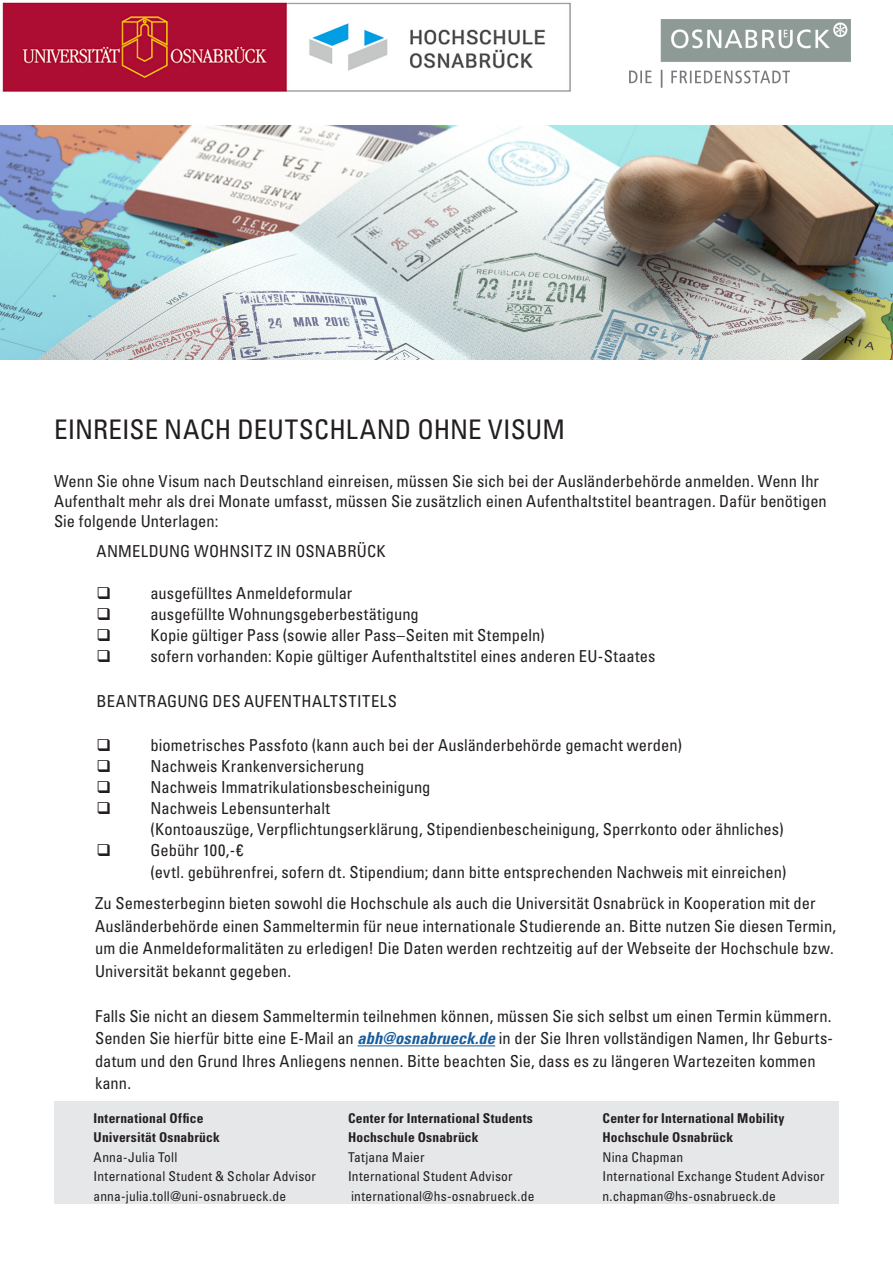
<style>
.page{position:relative;width:893px;height:1263px;background:#fff}
.page>*{position:absolute;margin:0;border:0;box-sizing:border-box;transform-origin:0 0}
.t1{font:condensed 27px "Univers LT Std";letter-spacing:.005em;color:#231f20}
.t2{font:condensed 16.5px/22.5px "Univers LT Std";letter-spacing:.005em;color:#231f20}
.t3{font:condensed 16.5px "Univers LT Std";letter-spacing:.03em;color:#231f20}
.t4{font:condensed 13.5px/19.5px "Univers LT Std";letter-spacing:.015em;color:#231f20}
.t5{font:700 condensed 13.5px/19.5px "Univers LT Std";letter-spacing:.015em;color:#231f20}
.s1{font-weight:700;font-style:italic;color:#175d9e}
</style>
<div class="page">
<img style="left:2px;top:2px;width:569px;height:90px">
<img style="left:629px;top:20px;width:222px;height:68px">
<div style="left:54px;top:1101px;width:785px;height:102px;background:#e6e7e9"></div>
<img style="left:0;top:125px;width:893px;height:234px">
<hr style="left:357px;top:1045px;width:138px;height:1px;background:#175d9e">
<h1 class="t1" style="left:54px;top:413px;width:512px">EINREISE NACH DEUTSCHLAND OHNE VISUM</h1>
<p class="t2" style="left:54px;top:471px;width:774px;line-height:19.8px">Wenn Sie ohne Visum nach Deutschland einreisen, müssen Sie sich bei der Ausländerbehörde anmelden. Wenn Ihr<br>Aufenthalt mehr als drei Monate umfasst, müssen Sie zusätzlich einen Aufenthaltstitel beantragen. Dafür benötigen<br>Sie folgende Unterlagen:</p>
<p class="t2" style="left:97px;top:540px;width:291px">ANMELDUNG WOHNSITZ IN OSNABRÜCK</p>
<p class="t2" style="left:97px;top:582px;width:257px">❑ ausgefülltes Anmeldeformular</p>
<p class="t2" style="left:97px;top:603px;width:324px">❑ ausgefüllte Wohnungsgeberbestätigung</p>
<p class="t2" style="left:97px;top:624px;width:450px">❑ Kopie gültiger Pass (sowie aller Pass–Seiten mit Stempeln)</p>
<p class="t2" style="left:97px;top:645px;width:560px">❑ sofern vorhanden: Kopie gültiger Aufenthaltstitel eines anderen EU-Staates</p>
<p class="t3" style="left:97px;top:691px;width:302px">BEANTRAGUNG DES AUFENTHALTSTITELS</p>
<p class="t2" style="left:97px;top:733px;width:587px">❑ biometrisches Passfoto (kann auch bei der Ausländerbehörde gemacht werden)</p>
<p class="t2" style="left:97px;top:754px;width:269px">❑ Nachweis Krankenversicherung</p>
<p class="t2" style="left:97px;top:775px;width:335px">❑ Nachweis Immatrikulationsbescheinigung</p>
<p class="t2" style="left:151px;top:797px;width:635px;line-height:21px;text-indent:-54px">❑ Nachweis Lebensunterhalt<br>(Kontoauszüge, Verpflichtungserklärung, Stipendienbescheinigung, Sperrkonto oder ähnliches)</p>
<p class="t2" style="left:151px;top:838px;width:637px;text-indent:-54px">❑ Gebühr 100,-€<br>(evtl. gebührenfrei, sofern dt. Stipendium; dann bitte entsprechenden Nachweis mit einreichen)</p>
<p class="t2" style="left:95px;top:892px;width:743px">Zu Semesterbeginn bieten sowohl die Hochschule als auch die Universität Osnabrück in Kooperation mit der Ausländerbehörde einen Sammeltermin für neue internationale Studierende an. Bitte nutzen Sie diesen Termin, um die Anmeldeformalitäten zu erledigen! Die Daten werden rechtzeitig auf der Webseite der Hochschule bzw.<br>Universität bekannt gegeben.</p>
<p class="t2" style="left:95px;top:1004px;width:739px">Falls Sie nicht an diesem Sammeltermin teilnehmen können, müssen Sie sich selbst um einen Termin kümmern.<br>Senden Sie hierfür bitte eine E-Mail an <span class="s1">abh@osnabrueck.de</span> in der Sie Ihren vollständigen Namen, Ihr Geburts&shy;datum und den Grund Ihres Anliegens nennen. Bitte beachten Sie, dass es zu längeren Wartezeiten kommen kann.</p>
<p class="t5" style="left:94px;top:1108px;width:128px">International Office<br>Universität Osnabrück</p>
<p class="t4" style="left:94px;top:1147px;width:224px">Anna-Julia Toll<br>International Student &amp; Scholar Advisor anna-julia.toll@uni-osnabrueck.de</p>
<p class="t5" style="left:602px;top:1108px;width:183px">Center for International Mobility<br>Hochschule Osnabrück</p>
<p class="t4" style="left:602px;top:1147px;width:224px">Nina Chapman<br>International Exchange Student Advisor n.chapman@hs-osnabrueck.de</p>
<p class="t5" style="left:348px;top:1108px;width:186px">Center for International Students<br>Hochschule Osnabrück</p>
<p class="t4" style="left:348px;top:1147px;width:188px">Tatjana Maier<br>International Student Advisor international@hs-osnabrueck.de</p>
</div>
